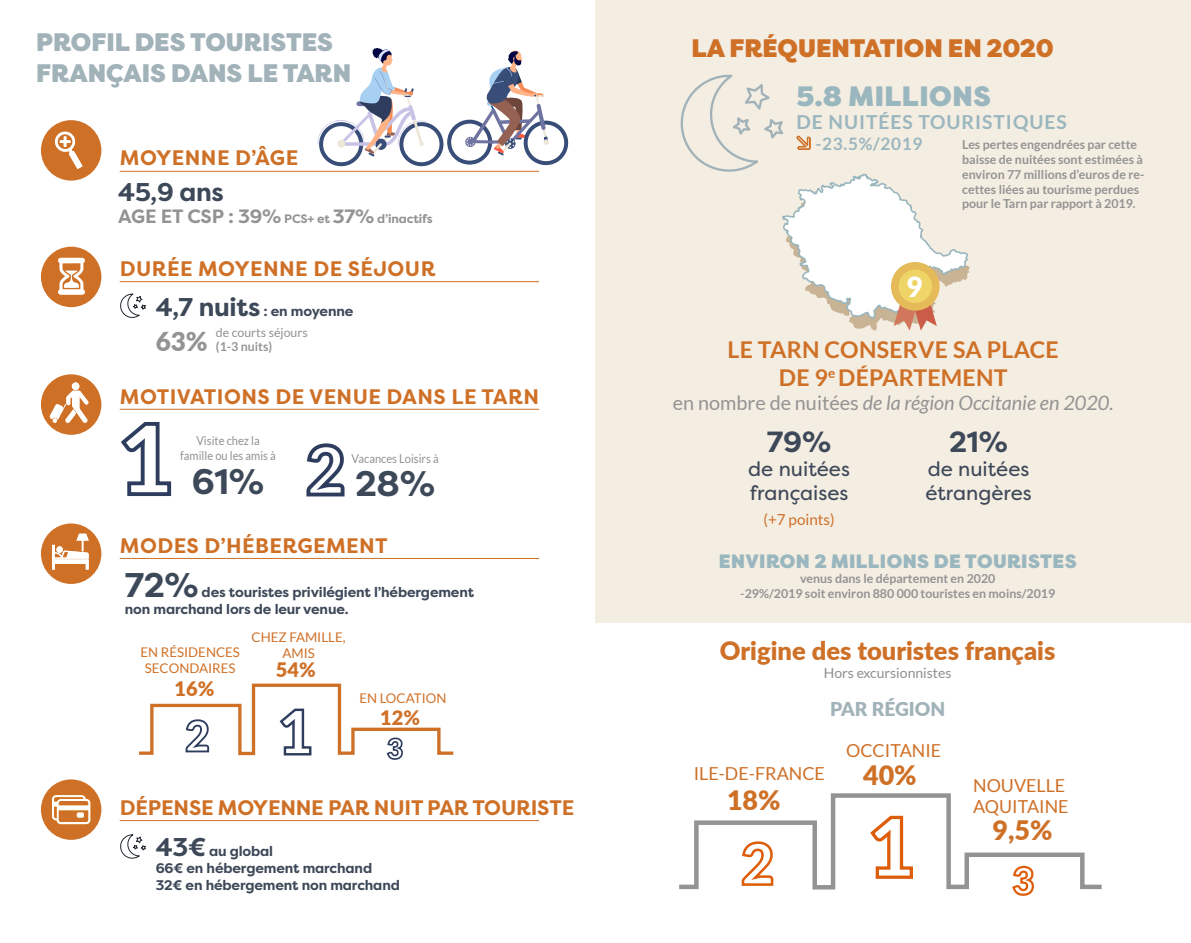
<style>
.page{position:relative;width:1191px;height:943px;background:#fff}
.page>*{position:absolute;margin:0;border:0;box-sizing:border-box;transform-origin:0 0}
.t1{font:700 35.52px "Filson Pro";color:#3d4858}
.t2{font:700 34.12px "Filson Pro";color:#3d4858}
.t3{font:700 29.05px "Filson Pro";color:#3d4858}
.t4{font:900 28px "Filson Pro";letter-spacing:.02em;color:#9ab6be}
.t5{font:900 28px "Lato";color:#fff}
.t6{font:900 26.78px "Lato";color:#cf7027}
.t7{font:900 26.07px "Lato";color:#939393}
.t8{font:700 25.72px "Filson Pro";color:#3d4858}
.t9{font:900 25.55px "Lato";color:#cf7027}
.t10{font:900 25.38px/30.4px "Filson Pro";color:#a2b2b9}
.t11{font:900 25.38px "Filson Pro";color:#cf7027}
.t12{font:700 23.1px/27.7px "Lato";letter-spacing:.01em;color:#cf7027;text-align:center}
.t13{font:700 21px "Filson Pro";letter-spacing:.02em;color:#cf7027}
.t14{font:700 21px "Filson Pro";letter-spacing:-.01em;color:#cf7027}
.t15{font:20.3px/24.3px "Filson Pro";color:#3d4858}
.t16{font:900 19.95px "Lato";color:#cf7027}
.t17{font:italic 19.78px "Lato";color:#939393}
.t18{font:900 19.25px "Filson Pro";letter-spacing:.02em;color:#9ab6be}
.t19{font:700 19.25px "Lato";letter-spacing:.05em;color:#9ab6be}
.t20{font:900 19.07px "Lato";color:#a2b2b9}
.t21{font:17.85px/21.5px "Lato";color:#cf7027}
.t22{font:700 17.15px "Lato";letter-spacing:.04em;color:#9ab6be}
.t23{font:15.22px "Lato";color:#cf7027}
.t24{font:700 14px/16.8px "Filson Pro";letter-spacing:-.01em;color:#3d4858}
.t25{font:14px "Lato";color:#908f8e}
.t26{font:13.3px/15.9px "Lato";color:#cf7027;text-align:center}
.t27{font:700 12.42px/14.9px "Lato";color:#939393}
.t28{font:12.42px "Lato";color:#939393}
.t29{font:12.25px/15.8px "Lato";color:#939393;text-align:center;scale:.91 1}
.t30{font:700 12.25px "Filson Pro";letter-spacing:-.01em;color:#939393}
.s1{font-size:19.25px}
.s2{font-size:25.72px}
.s3{font-style:normal}
</style>
<div class="page">
<div style="left:595px;top:0;width:596px;height:623px;background:#f4ede2"></div>
<svg style="left:306px;top:443px;width:39px;height:54px"></svg>
<svg style="left:679px;top:793px;width:423px;height:103px"></svg>
<svg style="left:139px;top:683px;width:315px;height:77px"></svg>
<svg style="left:121px;top:422px;width:51px;height:74px"></svg>
<svg style="left:680px;top:74px;width:289px;height:257px"></svg>
<div style="left:41px;top:120px;width:60px;height:61px;background:#cf7027;border-radius:50%"></div>
<div style="left:41px;top:247px;width:60px;height:60px;background:#cf7027;border-radius:50%"></div>
<div style="left:41px;top:374px;width:60px;height:61px;background:#cf7027;border-radius:50%"></div>
<div style="left:41px;top:523px;width:60px;height:61px;background:#cf7027;border-radius:50%"></div>
<div style="left:41px;top:779px;width:60px;height:60px;background:#cf7027;border-radius:50%"></div>
<svg style="left:120px;top:293px;width:26px;height:25px"></svg>
<svg style="left:120px;top:834px;width:26px;height:24px"></svg>
<hr style="left:120px;top:171px;width:419px;height:1px;background:#cf7027">
<hr style="left:120px;top:281px;width:419px;height:1px;background:#cf7027">
<hr style="left:120px;top:409px;width:419px;height:1px;background:#cf7027">
<hr style="left:120px;top:558px;width:419px;height:1px;background:#cf7027">
<hr style="left:120px;top:820px;width:419px;height:1px;background:#cf7027">
<svg style="left:58px;top:258px;width:27px;height:37px"></svg>
<svg style="left:50px;top:382px;width:39px;height:41px"></svg>
<svg style="left:55px;top:131px;width:27px;height:38px"></svg>
<svg style="left:52px;top:795px;width:38px;height:29px"></svg>
<svg style="left:52px;top:533px;width:37px;height:36px"></svg>
<svg style="left:318px;top:48px;width:250px;height:118px"></svg>
<h3 class="t10" style="left:36px;top:28px;width:316px">PROFIL DES TOURISTES<br>FRANÇAIS DANS LE TARN</h3>
<h3 class="t11" style="left:691px;top:33px;width:364px">LA FRÉQUENTATION EN 2020</h3>
<h3 class="t4" style="left:796px;top:79px;width:196px">5.8 MILLIONS</h3>
<h3 class="t19" style="left:796px;top:111px;width:272px">DE NUITÉES TOURISTIQUES</h3>
<h3 class="t22" style="left:815px;top:134px;width:109px">-23.5%/2019</h3>
<p class="t27" style="left:962px;top:137px;width:184px">Les pertes engendrées par cette baisse de nuitées sont estimées à environ 77 millions d’euros de re&shy;cettes liées au tourisme perdues pour le Tarn par rapport à 2019.</p>
<h3 class="t13" style="left:120px;top:145px;width:180px">MOYENNE D’ÂGE</h3>
<h3 class="t8" style="left:118px;top:176px;width:107px">45,9 ans</h3>
<p class="t30" style="left:118px;top:211px;width:316px"><span class="s1">AGE ET CSP : 39%</span> PCS+ et <span class="s1">37%</span> d’inactifs</p>
<h3 class="t13" style="left:120px;top:256px;width:317px">DURÉE MOYENNE DE SÉJOUR</h3>
<p class="t24" style="left:156px;top:302px;width:199px"><span class="s2">4,7 nuits</span> : en moyenne</p>
<h3 class="t7" style="left:156px;top:322px;width:54px">63%</h3>
<p class="t28" style="left:216px;top:325px;width:93px">de courts séjours</p>
<p class="t27" style="left:216px;top:339px;width:58px">(1-3 nuits)</p>
<h3 class="t13" style="left:120px;top:383px;width:420px">MOTIVATIONS DE VENUE DANS LE TARN</h3>
<p class="t29" style="left:180px;top:432px;width:107px">Visite chez la famille ou les amis à</p>
<h1 class="t1" style="left:192px;top:459px;width:74px">61%</h1>
<p class="t29" style="left:351px;top:450px;width:97px">Vacances Loisirs à</p>
<h1 class="t1" style="left:355px;top:461px;width:81px">28%</h1>
<h3 class="t13" style="left:120px;top:532px;width:269px">MODES D’HÉBERGEMENT</h3>
<h2 class="t2" style="left:125px;top:563px;width:75px">72%</h2>
<p class="t24" style="left:125px;top:584px;width:351px;text-indent:77px">des touristes privilégient l’hébergement non marchand lors de leur venue.</p>
<p class="t26" style="left:140px;top:643px;width:101px">EN RÉSIDENCES<br>SECONDAIRES</p>
<h3 class="t16" style="left:175px;top:674px;width:41px">16%</h3>
<p class="t26" style="left:252px;top:629px;width:95px">CHEZ FAMILLE,<br>AMIS</p>
<h3 class="t16" style="left:276px;top:654px;width:41px">54%</h3>
<p class="t26" style="left:359px;top:690px;width:89px">EN LOCATION</p>
<h3 class="t16" style="left:380px;top:702px;width:41px">12%</h3>
<h3 class="t14" style="left:120px;top:794px;width:456px">DÉPENSE MOYENNE PAR NUIT PAR TOURISTE</h3>
<p class="t24" style="left:156px;top:843px;width:246px"><span class="s2">43€</span> au global<br>66€ en hébergement marchand<br>32€ en hébergement non marchand</p>
<h3 class="t5" style="left:907px;top:266px;width:18px">9</h3>
<h3 class="t12" style="left:727px;top:335px;width:333px">LE TARN CONSERVE SA PLACE<br>DE 9<sup>e</sup> DÉPARTEMENT</h3>
<h3 class="t17" style="left:673px;top:391px;width:442px"><span class="s3">en nombre de nuitées</span> de la région Occitanie en 2020.</h3>
<h3 class="t3" style="left:767px;top:423px;width:66px">79%</h3>
<h3 class="t15" style="left:748px;top:456px;width:103px">de nuitées françaises</h3>
<p class="t23" style="left:763px;top:511px;width:73px">(+7 points)</p>
<h3 class="t3" style="left:949px;top:423px;width:61px">21%</h3>
<h3 class="t15" style="left:925px;top:456px;width:108px">de nuitées étrangères</h3>
<h3 class="t18" style="left:719px;top:549px;width:359px">ENVIRON 2 MILLIONS DE TOURISTES</h3>
<p class="t27" style="left:740px;top:570px;width:316px;text-align:center">venus dans le département en 2020<br>-29%/2019 soit environ 880 000 touristes en moins/2019</p>
<h3 class="t9" style="left:720px;top:631px;width:337px">Origine des touristes français</h3>
<p class="t25" style="left:824px;top:665px;width:129px">Hors excursionnistes</p>
<h3 class="t20" style="left:830px;top:695px;width:117px">PAR RÉGION</h3>
<h3 class="t21" style="left:693px;top:762px;width:133px">ILE-DE-FRANCE</h3>
<h3 class="t6" style="left:727px;top:780px;width:55px">18%</h3>
<h3 class="t21" style="left:846px;top:739px;width:97px">OCCITANIE</h3>
<h3 class="t6" style="left:863px;top:754px;width:55px">40%</h3>
<h3 class="t21" style="left:973px;top:774px;width:97px">NOUVELLE<br>AQUITAINE</h3>
<h3 class="t6" style="left:992px;top:810px;width:61px">9,5%</h3>
</div>
